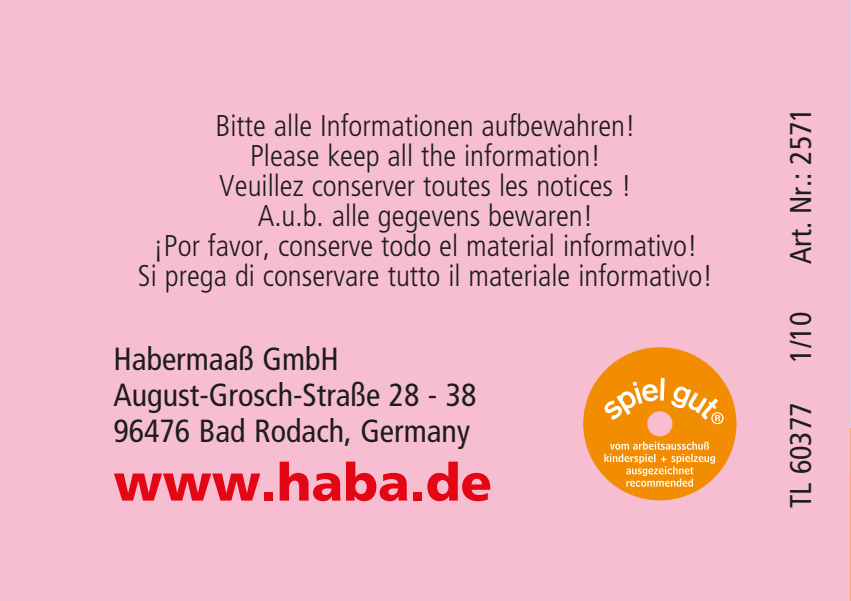
<style>
.page{position:relative;width:851px;height:601px;background:#fff}
.page>*{position:absolute;margin:0;border:0;box-sizing:border-box;transform-origin:0 0}
.t1{font:900 52px "Frutiger LT";color:#e30614}
.t2{font:condensed 32px/36px "Frutiger LT";color:#1d1d1b}
.t3{font:300 condensed 30px/30px "Frutiger LT";color:#1d1d1b;text-align:center}
.t4{font:condensed 30px "Frutiger LT";color:#1d1d1b}
</style>
<div class="page">
<div style="left:0;top:0;width:850px;height:601px;background:#f7bed2"></div>
<svg style="left:583px;top:347px;width:153px;height:153px;fill:#f28c00"></svg>
<svg style="left:601px;top:378px;width:122px;height:109px;background:#f4a135"></svg>
<p class="t3" style="left:138px;top:112px;width:576px">Bitte alle Informationen aufbewahren!<br>Please keep all the information!<br>Veuillez conserver toutes les notices !<br>A.u.b. alle gegevens bewaren!<br>¡Por favor, conserve todo el material informativo!<br>Si prega di conservare tutto il materiale informativo!</p>
<p class="t2" style="left:113px;top:343px;width:364px">Habermaaß GmbH<br>August-Grosch-Straße 28 - 38<br>96476 Bad Rodach, Germany</p>
<h1 class="t1" style="left:113px;top:452px;width:380px">www.haba.de</h1>
<p class="t4" style="left:786px;top:264px;width:159px;rotate:-90deg">Art. Nr.: 2571</p>
<p class="t4" style="left:786px;top:363px;width:52px;rotate:-90deg">1/10</p>
<p class="t4" style="left:786px;top:508px;width:107px;rotate:-90deg">TL 60377</p>
</div>
